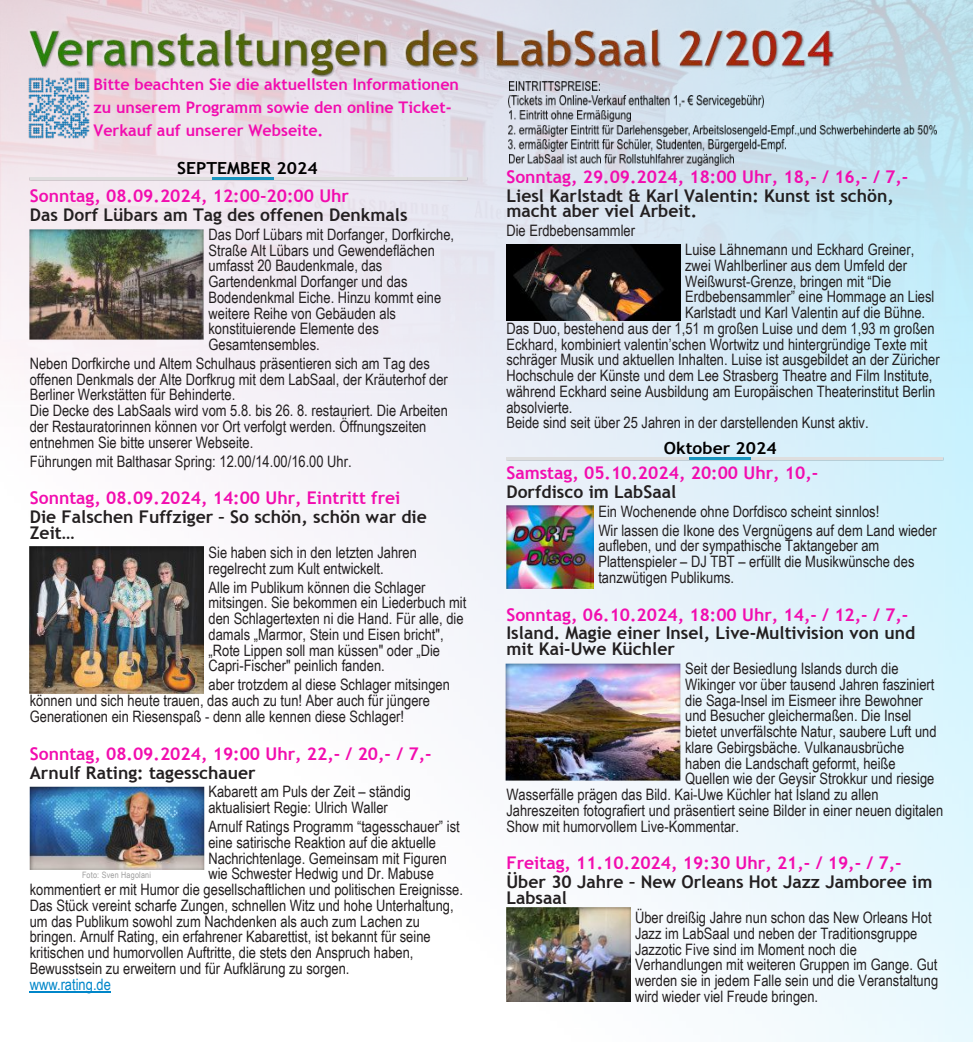
<style>
.page{position:relative;width:973px;height:1042px;background:#fff}
.page>*{position:absolute;margin:0;border:0;box-sizing:border-box;transform-origin:0 0}
.t1{font:700 17.5px/15.8px "Trebuchet MS";color:#231f20}
.t2{font:700 17.5px "Trebuchet MS";color:#f20daf}
.t3{font:700 16.62px "Trebuchet MS";color:#000;scale:1.05 1}
.t4{font:700 15.92px/23.1px "Trebuchet MS";color:#f20daf}
.t5{font:15.75px/15.8px "Arial Narrow";color:#231f20}
.t6{font:15.75px "Arial Narrow";color:#0086c9}
.t7{font:8.75px "Arial Narrow";letter-spacing:.025em;color:#9c9c9c}
.s1{color:#f20daf}
.s2{font-family:"Lucida Grande"}
</style>
<div class="page">
<img style="left:29px;top:428px;width:943px;height:614px">
<img style="left:0;top:0;width:972px;height:428px">
<img style="left:29px;top:28px;width:804px;height:48px">
<hr style="left:30px;top:991px;width:81px;height:1px;background:#0086c9">
<img style="left:29px;top:229px;width:175px;height:111px">
<img style="left:29px;top:787px;width:175px;height:83px">
<img style="left:29px;top:546px;width:175px;height:147px">
<img style="left:506px;top:244px;width:174px;height:77px">
<img style="left:506px;top:505px;width:87px;height:84px">
<img style="left:506px;top:663px;width:174px;height:117px">
<img style="left:506px;top:908px;width:124px;height:93px">
<hr style="left:30px;top:177px;width:436px;height:3px;background:#dedede">
<hr style="left:213px;top:177px;width:61px;height:3px;background:#1896c0">
<img style="left:28px;top:77px;width:62px;height:62px">
<img style="left:509px;top:81px;width:90px;height:9px">
<img style="left:509px;top:96px;width:254px;height:11px">
<img style="left:509px;top:110px;width:121px;height:12px">
<img style="left:508px;top:125px;width:428px;height:12px">
<img style="left:508px;top:140px;width:277px;height:11px">
<img style="left:509px;top:154px;width:224px;height:12px">
<img style="left:506px;top:457px;width:437px;height:3px">
<hr style="left:506px;top:457px;width:436px;height:2px;background:#dedede">
<hr style="left:689px;top:457px;width:61px;height:2px;background:#1896c0">
<p class="t4" style="left:93px;top:74px;width:367px">Bitte beachten Sie die aktuellsten Informationen zu unserem Programm sowie den online Ticket-<br>Verkauf auf unserer Webseite.</p>
<p class="t3" style="left:177px;top:162px;width:135px">SEPTEMBER 2024</p>
<p class="t2" style="left:30px;top:189px;width:321px">Sonntag, 08.09.2024, 12:00-20:00 Uhr</p>
<p class="t1" style="left:30px;top:208px;width:379px">Das Dorf Lübars am Tag des offenen Denkmals</p>
<p class="t5" style="left:208px;top:228px;width:247px">Das Dorf Lübars mit Dorfanger, Dorfkirche,<br>Straße Alt Lübars und Gewendeflächen umfasst 20 Baudenkmale, das<br>Gartendenkmal Dorfanger und das<br>Bodendenkmal Eiche. Hinzu kommt eine weitere Reihe von Gebäuden als konstituierende Elemente des<br>Gesamtensembles.</p>
<p class="t5" style="left:30px;top:357px;width:419px">Neben Dorfkirche und Altem Schulhaus präsentieren sich am Tag des offenen Denkmals der Alte Dorfkrug mit dem LabSaal, der Kräuterhof der Berliner Werkstätten für Behinderte.<br>Die Decke des LabSaals wird vom 5.8. bis 26. 8. restauriert. Die Arbeiten der Restauratorinnen können vor Ort verfolgt werden. Öffnungszeiten entnehmen Sie bitte unserer Webseite.</p>
<p class="t5" style="left:30px;top:455px;width:323px">Führungen mit Balthasar Spring: 12.00/14.00/16.00 Uhr.</p>
<p class="t2" style="left:30px;top:491px;width:372px">Sonntag, 08.09.2024, 14:00 Uhr, Eintritt frei</p>
<p class="t1" style="left:30px;top:511px;width:398px">Die Falschen Fuffziger – So schön, schön war die<br>Zeit…</p>
<p class="t5" style="left:208px;top:546px;width:210px">Sie haben sich in den letzten Jahren regelrecht zum Kult entwickelt.</p>
<p class="t5" style="left:208px;top:581px;width:259px">Alle im Publikum können die Schlager mitsingen. Sie bekommen ein Liederbuch mit den Schlagertexten ni die Hand. Für alle, die damals „Marmor, Stein und Eisen bricht", „Rote Lippen soll man küssen" oder „Die Capri-Fischer" peinlich fanden.</p>
<p class="t5" style="left:30px;top:678px;width:421px;text-indent:179px">aber trotzdem al diese Schlager mitsingen können und sich heute trauen, das auch zu tun! Aber auch für jüngere<br>Generationen ein Riesenspaß - denn alle kennen diese Schlager!</p>
<p class="t2" style="left:30px;top:747px;width:403px">Sonntag, 08.09.2024, 19:00 Uhr, 22,- / 20,- / 7,-</p>
<p class="t1" style="left:30px;top:766px;width:227px">Arnulf Rating: tagesschauer</p>
<p class="t5" style="left:208px;top:785px;width:204px">Kabarett am Puls der Zeit – ständig aktualisiert Regie: Ulrich Waller</p>
<p class="t5" style="left:208px;top:820px;width:253px">Arnulf Ratings Programm “tagesschauer” ist</p>
<p class="t5" style="left:208px;top:836px;width:229px">eine satirische Reaktion auf die aktuelle</p>
<p class="t5" style="left:208px;top:851px;width:240px">Nachrichtenlage. Gemeinsam mit Figuren</p>
<p class="t5" style="left:208px;top:867px;width:227px">wie Schwester Hedwig und Dr. Mabuse</p>
<p class="t5" style="left:30px;top:883px;width:434px">kommentiert er mit Humor die gesellschaftlichen und politischen Ereignisse.</p>
<p class="t5" style="left:30px;top:899px;width:425px">Das Stück vereint scharfe Zungen, schnellen Witz und hohe Unterhaltung,</p>
<p class="t5" style="left:30px;top:914px;width:391px">um das Publikum sowohl zum Nachdenken als auch zum Lachen zu</p>
<p class="t5" style="left:30px;top:930px;width:402px">bringen. Arnulf Rating, ein erfahrener Kabarettist, ist bekannt für seine</p>
<p class="t5" style="left:30px;top:946px;width:385px">kritischen und humorvollen Auftritte, die stets den Anspruch haben,</p>
<p class="t5" style="left:30px;top:962px;width:321px">Bewusstsein zu erweitern und für Aufklärung zu sorgen.</p>
<p class="t6" style="left:30px;top:978px;width:83px">www.rating.de</p>
<p class="t7" style="left:82px;top:871px;width:70px">Foto: Sven Hagolani</p>
<p class="t1" style="left:506px;top:168px;width:403px;line-height:18.9px"><span class="s1">Sonntag, 29.09.2024, 18:00 Uhr, 18,- / 16,- / 7,-<br></span>Liesl Karlstadt &amp; Karl Valentin: Kunst ist scho<span class="s2">̈</span>n,</p>
<p class="t1" style="left:506px;top:205px;width:192px">macht aber viel Arbeit.</p>
<p class="t5" style="left:506px;top:224px;width:130px">Die Erdbebensammler</p>
<p class="t5" style="left:685px;top:243px;width:231px">Luise Lähnemann und Eckhard Greiner,</p>
<p class="t5" style="left:685px;top:259px;width:223px">zwei Wahlberliner aus dem Umfeld der</p>
<p class="t5" style="left:685px;top:275px;width:207px">Weißwurst-Grenze, bringen mit “Die</p>
<p class="t5" style="left:685px;top:290px;width:251px">Erdbebensammler” eine Hommage an Liesl</p>
<p class="t5" style="left:685px;top:306px;width:241px">Karlstadt und Karl Valentin auf die Bühne.</p>
<p class="t5" style="left:506px;top:322px;width:429px">Das Duo, bestehend aus der 1,51 m großen Luise und dem 1,93 m großen</p>
<p class="t5" style="left:506px;top:338px;width:422px">Eckhard, kombiniert valentin’schen Wortwitz und hintergründige Texte mit</p>
<p class="t5" style="left:506px;top:353px;width:434px">schräger Musik und aktuellen Inhalten. Luise ist ausgebildet an der Züricher</p>
<p class="t5" style="left:506px;top:369px;width:427px">Hochschule der Künste und dem Lee Strasberg Theatre and Film Institute,</p>
<p class="t5" style="left:506px;top:385px;width:430px">während Eckhard seine Ausbildung am Europäischen Theaterinstitut Berlin</p>
<p class="t5" style="left:506px;top:401px;width:68px">absolvierte.</p>
<p class="t5" style="left:506px;top:416px;width:363px">Beide sind seit über 25 Jahren in der darstellenden Kunst aktiv.</p>
<p class="t2" style="left:506px;top:466px;width:313px">Samstag, 05.10.2024, 20:00 Uhr, 10,-</p>
<p class="t1" style="left:506px;top:485px;width:171px">Dorfdisco im LabSaal</p>
<p class="t5" style="left:598px;top:503px;width:340px;line-height:18.9px">Ein Wochenende ohne Dorfdisco scheint sinnlos!<br>Wir lassen die Ikone des Vergnügens auf dem Land wieder</p>
<p class="t5" style="left:598px;top:539px;width:317px">aufleben, und der sympathische Taktangeber am<br>Plattenspieler – DJ TBT – erfüllt die Musikwünsche des tanzwütigen Publikums.</p>
<p class="t2" style="left:506px;top:608px;width:403px">Sonntag, 06.10.2024, 18:00 Uhr, 14,- / 12,- / 7,-</p>
<p class="t1" style="left:506px;top:627px;width:410px">Island. Magie einer Insel, Live-Multivision von und mit Kai-Uwe Küchler</p>
<p class="t5" style="left:685px;top:662px;width:215px">Seit der Besiedlung Islands durch die</p>
<p class="t5" style="left:685px;top:678px;width:251px">Wikinger vor über tausend Jahren fasziniert</p>
<p class="t5" style="left:685px;top:694px;width:239px">die Saga-Insel im Eismeer ihre Bewohner</p>
<p class="t5" style="left:685px;top:709px;width:228px">und Besucher gleichermaßen. Die Insel</p>
<p class="t5" style="left:685px;top:725px;width:253px">bietet unverfälschte Natur, saubere Luft und</p>
<p class="t5" style="left:685px;top:741px;width:220px">klare Gebirgsbäche. Vulkanausbrüche</p>
<p class="t5" style="left:685px;top:757px;width:212px">haben die Landschaft geformt, heiße</p>
<p class="t5" style="left:685px;top:772px;width:251px">Quellen wie der Geysir Strokkur und riesige</p>
<p class="t5" style="left:506px;top:788px;width:373px">Wasserfälle prägen das Bild. Kai-Uwe Küchler hat Island zu allen</p>
<p class="t5" style="left:506px;top:804px;width:438px">Jahreszeiten fotografiert und präsentiert seine Bilder in einer neuen digitalen</p>
<p class="t5" style="left:506px;top:820px;width:234px">Show mit humorvollem Live-Kommentar.</p>
<p class="t2" style="left:506px;top:856px;width:396px">Freitag, 11.10.2024, 19:30 Uhr, 21,- / 19,- / 7,-</p>
<p class="t1" style="left:506px;top:876px;width:427px">Über 30 Jahre – New Orleans Hot Jazz Jamboree im<br>Labsaal</p>
<p class="t5" style="left:635px;top:911px;width:304px">Über dreißig Jahre nun schon das New Orleans Hot Jazz im LabSaal und neben der Traditionsgruppe Jazzotic Five sind im Moment noch die Verhandlungen mit weiteren Gruppen im Gange. Gut werden sie in jedem Falle sein und die Veranstaltung wird wieder viel Freude bringen.</p>
<p class="t3" style="left:663px;top:442px;width:109px">Oktober 2024</p>
</div>
